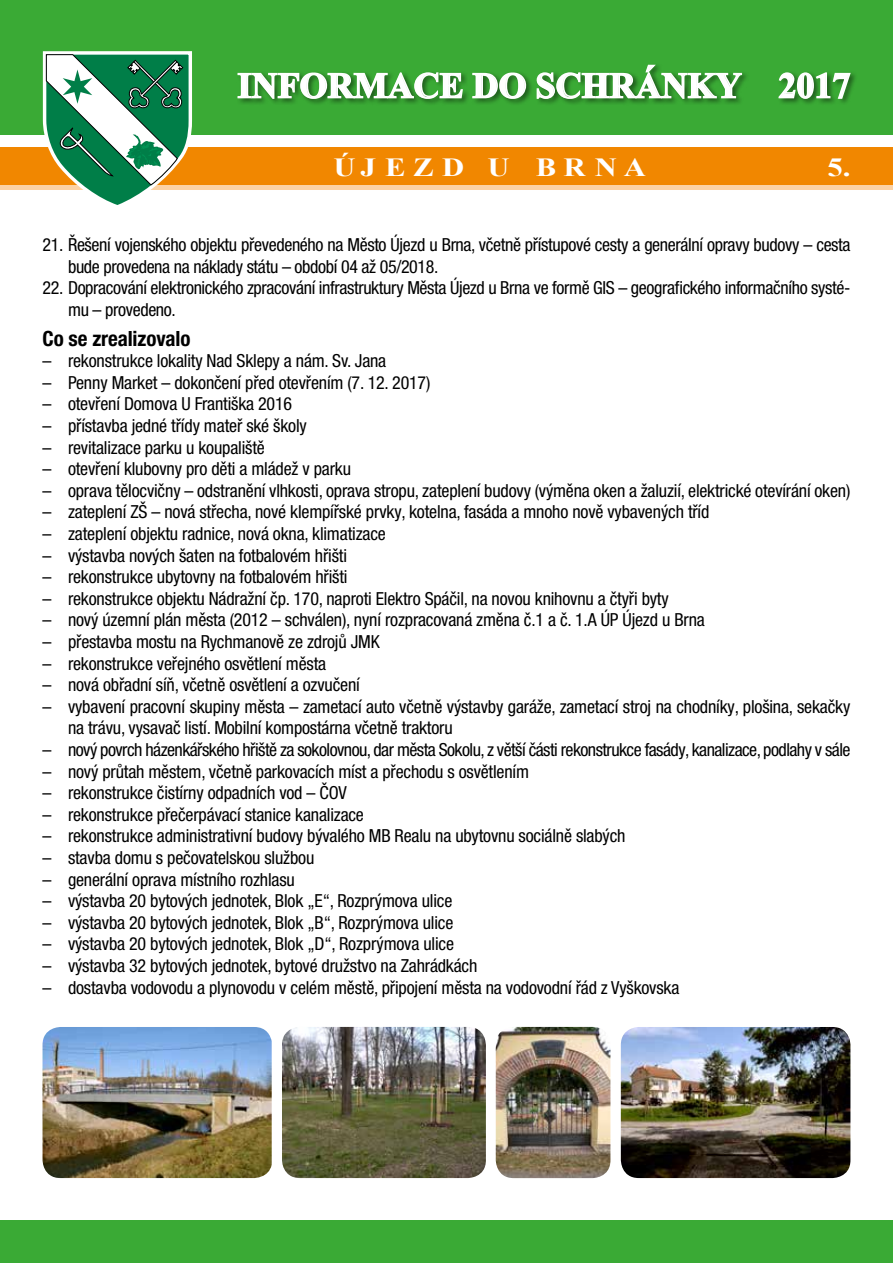
<style>
.page{position:relative;width:893px;height:1263px;background:#fff}
.page>*{position:absolute;margin:0;border:0;box-sizing:border-box;transform-origin:0 0}
.t1{font:700 36px "Times New Roman";color:#fff}
.t2{font:700 26.1px "Times New Roman";letter-spacing:.24em;color:#fff;scale:1.18 1}
.t3{font:700 condensed 21px "Helvetica Neue LT Pro";letter-spacing:-.005em;color:#000}
.t4{font:condensed 18px/21.6px "Helvetica Neue LT Pro";letter-spacing:-.01em;color:#000}
.t5{font:condensed 18px "Helvetica Neue LT Pro";letter-spacing:-.03em;color:#000}
</style>
<div class="page">
<hr style="left:0;top:185px;width:893px;height:4px;background:#fcd2a4">
<div style="left:0;top:1220px;width:893px;height:43px;background:#3aaa35"></div>
<div style="left:0;top:0;width:893px;height:135px;background:#3aaa35"></div>
<div style="left:0;top:148px;width:893px;height:37px;background:#f18700"></div>
<svg style="left:41px;top:51px;width:153px;height:154px"></svg>
<div style="left:777px;top:70px;width:81px;height:36px;background:#000;opacity:.45"></div>
<svg style="left:778px;top:71px;width:74px;height:29px"></svg>
<div style="left:236px;top:63px;width:513px;height:43px;background:#000;opacity:.45"></div>
<svg style="left:237px;top:68px;width:227px;height:32px"></svg>
<svg style="left:471px;top:72px;width:56px;height:28px"></svg>
<svg style="left:536px;top:63px;width:207px;height:37px"></svg>
<img style="left:43px;top:1027px;width:229px;height:151px">
<img style="left:282px;top:1027px;width:204px;height:151px">
<img style="left:496px;top:1027px;width:114px;height:151px">
<img style="left:621px;top:1027px;width:229px;height:151px">
<h1 class="t1" style="left:238px;top:61px;width:505px">INFORMACE DO SCHRÁNKY</h1>
<h1 class="t1" style="left:778px;top:61px;width:73px">2017</h1>
<h2 class="t2" style="left:333px;top:150px;width:266px">ÚJEZD U BRNA</h2>
<h2 class="t2" style="left:827px;top:150px;width:21px">5.</h2>
<p class="t4" style="left:68px;top:234px;width:784px;text-indent:-26px">21. Řešení vojenského objektu převedeného na Město Újezd u Brna, včetně přístupové cesty a generální opravy budovy – cesta bude provedena na náklady státu – období 04 až 05/2018.</p>
<p class="t4" style="left:68px;top:277px;width:784px;text-indent:-26px">22. Dopracování elektronického zpracování infrastruktury Města Újezd u Brna ve formě GIS – geografického informačního systé&shy;mu – provedeno.</p>
<p class="t3" style="left:43px;top:325px;width:149px">Co se zrealizovalo</p>
<p class="t4" style="left:43px;top:350px;width:345px">– rekonstrukce lokality Nad Sklepy a nám. Sv. Jana</p>
<p class="t4" style="left:43px;top:371px;width:389px">– Penny Market – dokončení před otevřením (7. 12. 2017)</p>
<p class="t4" style="left:43px;top:393px;width:251px">– otevření Domova U Františka 2016</p>
<p class="t4" style="left:43px;top:415px;width:266px">– přístavba jedné třídy mateř ské školy</p>
<p class="t4" style="left:43px;top:436px;width:224px">– revitalizace parku u koupaliště</p>
<p class="t4" style="left:43px;top:458px;width:310px">– otevření klubovny pro děti a mládež v parku</p>
<p class="t4" style="left:43px;top:479px;width:809px">– oprava tělocvičny – odstranění vlhkosti, oprava stropu, zateplení budovy (výměna oken a žaluzií, elektrické otevírání oken)</p>
<p class="t4" style="left:43px;top:501px;width:668px">– zateplení ZŠ – nová střecha, nové klempířské prvky, kotelna, fasáda a mnoho nově vybavených tříd</p>
<p class="t4" style="left:43px;top:523px;width:345px">– zateplení objektu radnice, nová okna, klimatizace</p>
<p class="t4" style="left:43px;top:544px;width:306px">– výstavba nových šaten na fotbalovém hřišti</p>
<p class="t4" style="left:43px;top:566px;width:307px">– rekonstrukce ubytovny na fotbalovém hřišti</p>
<p class="t4" style="left:43px;top:587px;width:628px">– rekonstrukce objektu Nádražní čp. 170, naproti Elektro Spáčil, na novou knihovnu a čtyři byty</p>
<p class="t4" style="left:43px;top:609px;width:664px">– nový územní plán města (2012 – schválen), nyní rozpracovaná změna č.1 a č. 1.A ÚP Újezd u Brna</p>
<p class="t4" style="left:43px;top:631px;width:339px">– přestavba mostu na Rychmanově ze zdrojů JMK</p>
<p class="t4" style="left:43px;top:652px;width:285px">– rekonstrukce veřejného osvětlení města</p>
<p class="t4" style="left:43px;top:674px;width:319px">– nová obřadní síň, včetně osvětlení a ozvučení</p>
<p class="t4" style="left:68px;top:695px;width:784px;text-indent:-26px">– vybavení pracovní skupiny města – zametací auto včetně výstavby garáže, zametací stroj na chodníky, plošina, sekačky na trávu, vysavač listí. Mobilní kompostárna včetně traktoru</p>
<p class="t5" style="left:43px;top:739px;width:809px">– nový povrch házenkářského hřiště za sokolovnou, dar města Sokolu, z větší části rekonstrukce fasády, kanalizace, podlahy v sále</p>
<p class="t4" style="left:43px;top:760px;width:488px">– nový průtah městem, včetně parkovacích míst a přechodu s osvětlením</p>
<p class="t4" style="left:43px;top:782px;width:306px">– rekonstrukce čistírny odpadních vod – ČOV</p>
<p class="t4" style="left:43px;top:803px;width:323px">– rekonstrukce přečerpávací stanice kanalizace</p>
<p class="t4" style="left:43px;top:825px;width:584px">– rekonstrukce administrativní budovy bývalého MB Realu na ubytovnu sociálně slabých</p>
<p class="t4" style="left:43px;top:847px;width:273px">– stavba domu s pečovatelskou službou</p>
<p class="t4" style="left:43px;top:868px;width:254px">– generální oprava místního rozhlasu</p>
<p class="t4" style="left:43px;top:890px;width:411px">– výstavba 20 bytových jednotek, Blok „E“, Rozprýmova ulice</p>
<p class="t4" style="left:43px;top:911px;width:412px">– výstavba 20 bytových jednotek, Blok „B“, Rozprýmova ulice</p>
<p class="t4" style="left:43px;top:933px;width:413px">– výstavba 20 bytových jednotek, Blok „D“, Rozprýmova ulice</p>
<p class="t4" style="left:43px;top:955px;width:436px">– výstavba 32 bytových jednotek, bytové družstvo na Zahrádkách</p>
<p class="t4" style="left:43px;top:976px;width:638px">– dostavba vodovodu a plynovodu v celém městě, připojení města na vodovodní řád z Vyškovska</p>
</div>
